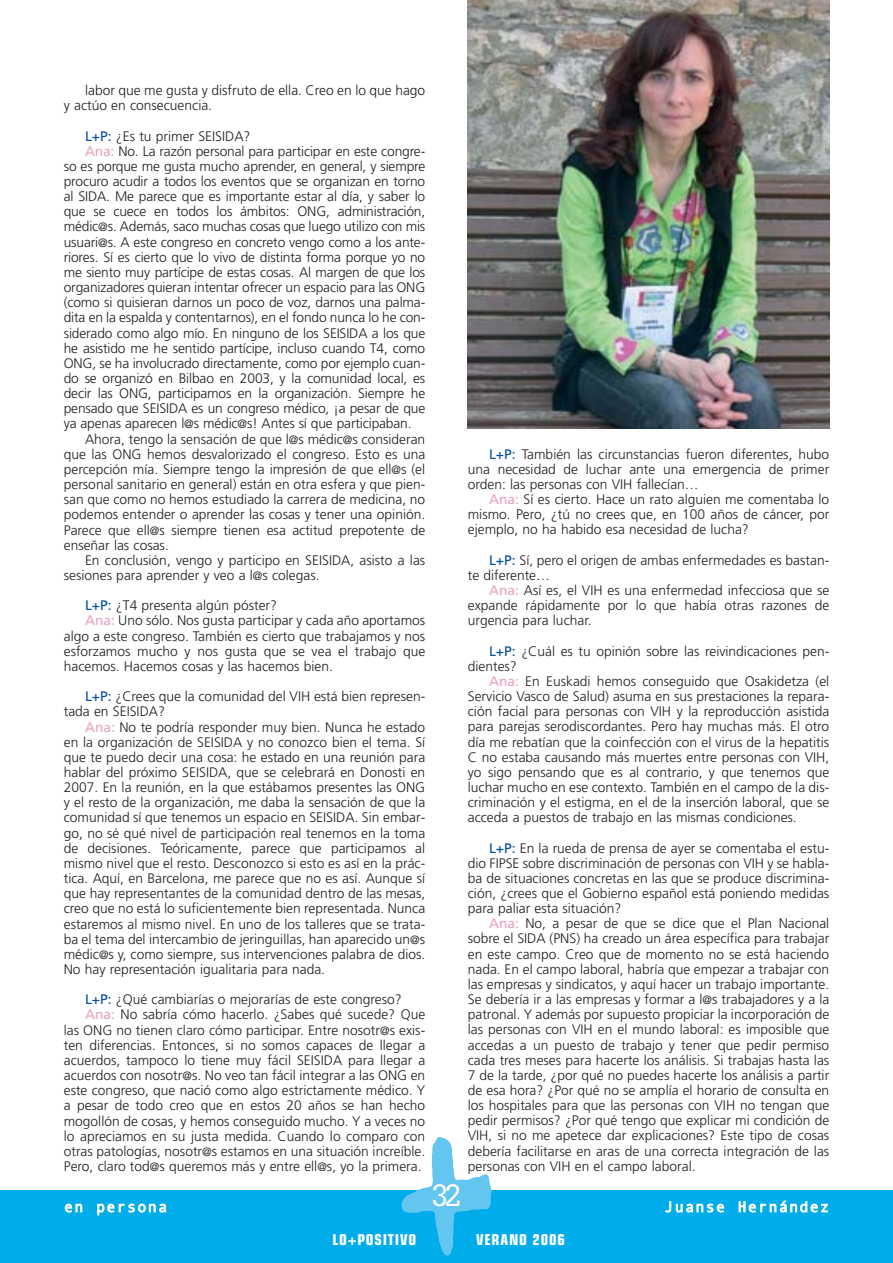
<style>
.page{position:relative;width:893px;height:1263px;background:#fff}
.page>*{position:absolute;margin:0;border:0;box-sizing:border-box;transform-origin:0 0}
.t1{font:30px "Glypha";color:#fff}
.t2{font:15px "Monotypecom";letter-spacing:.085em;color:#fff}
.t3{font:700 condensed 15px "Eurostile";letter-spacing:.05em;color:#fff}
.t4{font:300 13.8px/15.1px "Frutiger";color:#231f20;text-align:justify}
.s1{font-weight:400;color:#004fa3}
.s2{font-weight:400;color:#eaa0c2}
.s3{font-size:12px}
</style>
<div class="page">
<div style="left:0;top:1190px;width:893px;height:73px;background:#00acea"></div>
<img style="left:401px;top:1137px;width:91px;height:119px">
<img style="left:468px;top:0;width:361px;height:428px">
<p class="t4" style="left:64px;top:84px;width:363px;text-indent:21px">labor que me gusta y disfruto de ella. Creo en lo que hago y actúo en consecuencia.</p>
<p class="t4" style="left:85px;top:129px;width:167px"><span class="s1">L+P:</span> ¿Es tu primer SEISIDA?</p>
<p class="t4" style="left:85px;top:144px;width:342px"><span class="s2">Ana:</span> No. La razón personal para participar en este congre-</p>
<p class="t4" style="left:64px;top:160px;width:363px">so es porque me gusta mucho aprender, en general, y siempre</p>
<p class="t4" style="left:64px;top:175px;width:363px">procuro acudir a todos los eventos que se organizan en torno</p>
<p class="t4" style="left:64px;top:190px;width:363px">al SIDA. Me parece que es importante estar al día, y saber lo</p>
<p class="t4" style="left:64px;top:205px;width:363px">que se cuece en todos los ámbitos: ONG, administración,</p>
<p class="t4" style="left:64px;top:220px;width:363px">médic<span class="s3">@</span>s. Además, saco muchas cosas que luego utilizo con mis</p>
<p class="t4" style="left:64px;top:235px;width:363px">usuari<span class="s3">@</span>s. A este congreso en concreto vengo como a los ante-</p>
<p class="t4" style="left:64px;top:250px;width:363px">riores. Sí es cierto que lo vivo de distinta forma porque yo no</p>
<p class="t4" style="left:64px;top:266px;width:363px">me siento muy partícipe de estas cosas. Al margen de que los</p>
<p class="t4" style="left:64px;top:281px;width:363px">organizadores quieran intentar ofrecer un espacio para las ONG</p>
<p class="t4" style="left:64px;top:296px;width:363px">(como si quisieran darnos un poco de voz, darnos una palma-</p>
<p class="t4" style="left:64px;top:311px;width:363px">dita en la espalda y contentarnos), en el fondo nunca lo he con-</p>
<p class="t4" style="left:64px;top:326px;width:363px">siderado como algo mío. En ninguno de los SEISIDA a los que</p>
<p class="t4" style="left:64px;top:341px;width:363px">he asistido me he sentido partícipe, incluso cuando T4, como</p>
<p class="t4" style="left:64px;top:356px;width:363px">ONG, se ha involucrado directamente, como por ejemplo cuan-</p>
<p class="t4" style="left:64px;top:372px;width:363px">do se organizó en Bilbao en 2003, y la comunidad local, es</p>
<p class="t4" style="left:64px;top:387px;width:363px">decir las ONG, participamos en la organización. Siempre he</p>
<p class="t4" style="left:64px;top:402px;width:363px">pensado que SEISIDA es un congreso médico, ¡a pesar de que</p>
<p class="t4" style="left:64px;top:417px;width:349px">ya apenas aparecen l<span class="s3">@</span>s médic<span class="s3">@</span>s! Antes sí que participaban.</p>
<p class="t4" style="left:85px;top:432px;width:342px">Ahora, tengo la sensación de que l<span class="s3">@</span>s médic<span class="s3">@</span>s consideran</p>
<p class="t4" style="left:64px;top:447px;width:363px">que las ONG hemos desvalorizado el congreso. Esto es una</p>
<p class="t4" style="left:64px;top:463px;width:363px">percepción mía. Siempre tengo la impresión de que ell<span class="s3">@</span>s (el</p>
<p class="t4" style="left:64px;top:478px;width:363px">personal sanitario en general) están en otra esfera y que pien-</p>
<p class="t4" style="left:64px;top:493px;width:363px">san que como no hemos estudiado la carrera de medicina, no</p>
<p class="t4" style="left:64px;top:508px;width:363px">podemos entender o aprender las cosas y tener una opinión.</p>
<p class="t4" style="left:64px;top:523px;width:363px">Parece que ell<span class="s3">@</span>s siempre tienen esa actitud prepotente de</p>
<p class="t4" style="left:64px;top:538px;width:107px">enseñar las cosas.</p>
<p class="t4" style="left:85px;top:553px;width:342px">En conclusión, vengo y participo en SEISIDA, asisto a las</p>
<p class="t4" style="left:64px;top:569px;width:257px">sesiones para aprender y veo a l<span class="s3">@</span>s colegas.</p>
<p class="t4" style="left:85px;top:599px;width:194px"><span class="s1">L+P:</span> ¿T4 presenta algún póster?</p>
<p class="t4" style="left:85px;top:614px;width:342px"><span class="s2">Ana:</span> Uno sólo. Nos gusta participar y cada año aportamos</p>
<p class="t4" style="left:64px;top:629px;width:363px">algo a este congreso. También es cierto que trabajamos y nos</p>
<p class="t4" style="left:64px;top:644px;width:363px">esforzamos mucho y nos gusta que se vea el trabajo que</p>
<p class="t4" style="left:64px;top:659px;width:271px">hacemos. Hacemos cosas y las hacemos bien.</p>
<p class="t4" style="left:64px;top:690px;width:363px;text-indent:21px"><span class="s1">L+P:</span> ¿Crees que la comunidad del VIH está bien represen&shy;tada en SEISIDA?</p>
<p class="t4" style="left:64px;top:720px;width:363px;text-indent:21px"><span class="s2">Ana:</span> No te podría responder muy bien. Nunca he estado en la organización de SEISIDA y no conozco bien el tema. Sí que te puedo decir una cosa: he estado en una reunión para hablar del próximo SEISIDA, que se celebrará en Donosti en 2007. En la reunión, en la que estábamos presentes las ONG y el resto de la organización, me daba la sensación de que la comunidad sí que tenemos un espacio en SEISIDA. Sin embar&shy;go, no sé qué nivel de participación real tenemos en la toma de decisiones. Teóricamente, parece que participamos al mismo nivel que el resto. Desconozco si esto es así en la prác&shy;tica. Aquí, en Barcelona, me parece que no es así. Aunque sí que hay representantes de la comunidad dentro de las mesas, creo que no está lo suficientemente bien representada. Nunca estaremos al mismo nivel. En uno de los talleres que se trata&shy;ba el tema del intercambio de jeringuillas, han aparecido un<span class="s3">@</span>s médic<span class="s3">@</span>s y, como siempre, sus intervenciones palabra de dios.<br>No hay representación igualitaria para nada.</p>
<p class="t4" style="left:85px;top:993px;width:318px"><span class="s1">L+P:</span> ¿Qué cambiarías o mejorarías de este congreso?</p>
<p class="t4" style="left:85px;top:1008px;width:342px"><span class="s2">Ana:</span> No sabría cómo hacerlo. ¿Sabes qué sucede? Que</p>
<p class="t4" style="left:64px;top:1023px;width:363px">las ONG no tienen claro cómo participar. Entre nosotr<span class="s3">@</span>s exis-</p>
<p class="t4" style="left:64px;top:1038px;width:363px">ten diferencias. Entonces, si no somos capaces de llegar a</p>
<p class="t4" style="left:64px;top:1053px;width:363px">acuerdos, tampoco lo tiene muy fácil SEISIDA para llegar a</p>
<p class="t4" style="left:64px;top:1069px;width:363px">acuerdos con nosotr<span class="s3">@</span>s. No veo tan fácil integrar a las ONG en</p>
<p class="t4" style="left:64px;top:1084px;width:363px">este congreso, que nació como algo estrictamente médico. Y</p>
<p class="t4" style="left:64px;top:1099px;width:363px">a pesar de todo creo que en estos 20 años se han hecho</p>
<p class="t4" style="left:64px;top:1114px;width:363px">mogollón de cosas, y hemos conseguido mucho. Y a veces no</p>
<p class="t4" style="left:64px;top:1129px;width:363px">lo apreciamos en su justa medida. Cuando lo comparo con</p>
<p class="t4" style="left:64px;top:1144px;width:363px">otras patologías, nosotr<span class="s3">@</span>s estamos en una situación increíble.</p>
<p class="t4" style="left:64px;top:1159px;width:359px">Pero, claro tod<span class="s3">@</span>s queremos más y entre ell<span class="s3">@</span>s, yo la primera.</p>
<p class="t2" style="left:64px;top:1201px;width:105px">en persona</p>
<h1 class="t1" style="left:431px;top:1184px;width:32px">32</h1>
<p class="t4" style="left:468px;top:447px;width:363px;text-indent:21px"><span class="s1">L+P:</span> También las circunstancias fueron diferentes, hubo una necesidad de luchar ante una emergencia de primer orden: las personas con VIH fallecían…</p>
<p class="t4" style="left:468px;top:493px;width:363px;text-indent:21px"><span class="s2">Ana:</span> Sí es cierto. Hace un rato alguien me comentaba lo mismo. Pero, ¿tú no crees que, en 100 años de cáncer, por ejemplo, no ha habido esa necesidad de lucha?</p>
<p class="t4" style="left:468px;top:553px;width:363px;text-indent:21px"><span class="s1">L+P:</span> Sí, pero el origen de ambas enfermedades es bastan&shy;te diferente…</p>
<p class="t4" style="left:468px;top:584px;width:363px;text-indent:21px"><span class="s2">Ana:</span> Así es, el VIH es una enfermedad infecciosa que se expande rápidamente por lo que había otras razones de urgencia para luchar.</p>
<p class="t4" style="left:468px;top:644px;width:363px;text-indent:21px"><span class="s1">L+P:</span> ¿Cuál es tu opinión sobre las reivindicaciones pen&shy;dientes?</p>
<p class="t4" style="left:468px;top:674px;width:363px;text-indent:21px"><span class="s2">Ana:</span> En Euskadi hemos conseguido que Osakidetza (el Servicio Vasco de Salud) asuma en sus prestaciones la repara&shy;ción facial para personas con VIH y la reproducción asistida para parejas serodiscordantes. Pero hay muchas más. El otro día me rebatían que la coinfección con el virus de la hepatitis C no estaba causando más muertes entre personas con VIH, yo sigo pensando que es al contrario, y que tenemos que luchar mucho en ese contexto. También en el campo de la dis&shy;criminación y el estigma, en el de la inserción laboral, que se acceda a puestos de trabajo en las mismas condiciones.</p>
<p class="t4" style="left:468px;top:841px;width:363px;text-indent:21px"><span class="s1">L+P:</span> En la rueda de prensa de ayer se comentaba el estu&shy;dio FIPSE sobre discriminación de personas con VIH y se habla&shy;ba de situaciones concretas en las que se produce discrimina&shy;ción, ¿crees que el Gobierno español está poniendo medidas para paliar esta situación?</p>
<p class="t4" style="left:468px;top:917px;width:363px;text-indent:21px"><span class="s2">Ana:</span> No, a pesar de que se dice que el Plan Nacional sobre el SIDA (PNS) ha creado un área específica para trabajar en este campo. Creo que de momento no se está haciendo nada. En el campo laboral, habría que empezar a trabajar con las empresas y sindicatos, y aquí hacer un trabajo importante.<br>Se debería ir a las empresas y formar a l<span class="s3">@</span>s trabajadores y a la patronal. Y además por supuesto propiciar la incorporación de las personas con VIH en el mundo laboral: es imposible que accedas a un puesto de trabajo y tener que pedir permiso cada tres meses para hacerte los análisis. Si trabajas hasta las 7 de la tarde, ¿por qué no puedes hacerte los análisis a partir de esa hora? ¿Por qué no se amplía el horario de consulta en los hospitales para que las personas con VIH no tengan que pedir permisos? ¿Por qué tengo que explicar mi condición de VIH, si no me apetece dar explicaciones? Este tipo de cosas debería facilitarse en aras de una correcta integración de las personas con VIH en el campo laboral.</p>
<p class="t2" style="left:664px;top:1201px;width:166px">Juanse Hernández</p>
<p class="t3" style="left:332px;top:1234px;width:85px">LO+POSITIVO</p>
<p class="t3" style="left:476px;top:1234px;width:90px">VERANO 2006</p>
</div>
